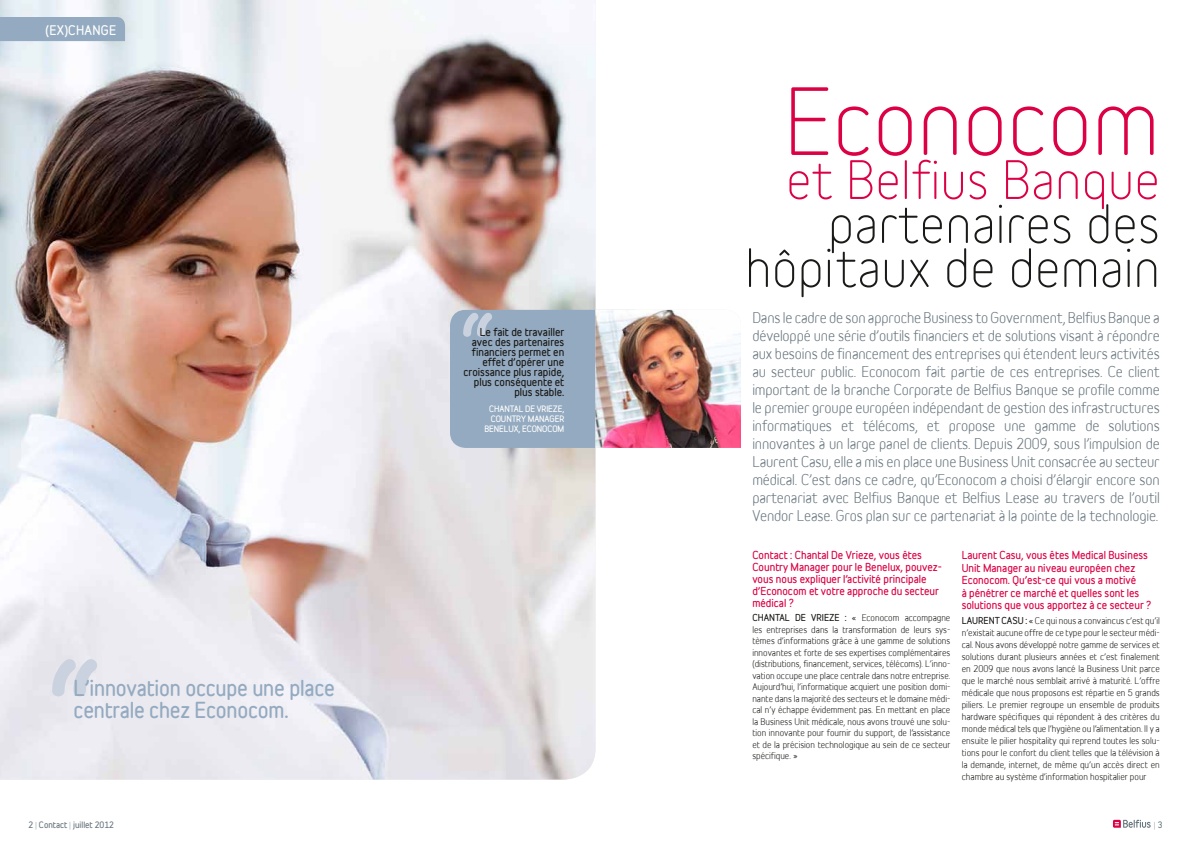
<style>
.page{position:relative;width:1191px;height:842px;background:#fff}
.page>*{position:absolute;margin:0;border:0;box-sizing:border-box;transform-origin:0 0}
.t1{font:300 89px "Belfius Normal";color:#dc0045}
.t2{font:300 51px/44px "Belfius Normal";letter-spacing:.01em;color:#1a1a18;text-align:right}
.t3{font:300 51px "Belfius Normal";letter-spacing:.01em;color:#dc0045}
.t4{font:700 20px/22px "Belfius Alternative";letter-spacing:-.01em;color:#94aac0}
.t5{font:14px/18px "Belfius Normal";letter-spacing:-.01em;color:#67757d;text-align:justify}
.t6{font:700 12px "Belfius Alternative";color:#fff}
.t7{font:700 10px/12px "Belfius Alternative";color:#dc0045}
.t8{font:700 10px/10px "Belfius Alternative";color:#1a1a18;text-align:right}
.t9{font:8.7px/12px "Belfius Alternative";color:#1a1a18;text-align:justify}
.t10{font:700 8.7px "Belfius Alternative";color:#1a1a18}
.t11{font:700 8px "Belfius Alternative";letter-spacing:-.01em;color:#fff}
.t12{font:700 8px "Belfius Alternative";color:#67757d}
.t13{font:300 8px "Belfius Alternative";color:#67757d}
.s1{font-weight:700}
.s2{font-weight:300}
</style>
<div class="page">
<img style="left:0;top:0;width:595px;height:780px">
<svg style="left:1113px;top:820px;width:37px;height:8px"></svg>
<div style="left:0;top:17px;width:125px;height:24px;background:#94aac0"></div>
<img style="left:450px;top:310px;width:291px;height:138px">
<svg style="left:52px;top:659px;width:45px;height:37px;background:#d7dbe5"></svg>
<h3 class="t6" style="left:45px;top:21px;width:32px">(Ex)change</h3>
<h3 class="t4" style="left:74px;top:677px;width:263px">L’innovation occupe une place centrale chez Econocom.</h3>
<p class="t8" style="left:463px;top:327px;width:102px">Le fait de travailler avec des partenaires financiers permet en effet d’opérer une croissance plus rapide, plus conséquente et plus stable.</p>
<p class="t11" style="left:489px;top:403px;width:11px">Chan</p>
<p class="t11" style="left:510px;top:403px;width:33px">tal De Vrieze</p>
<p class="t11" style="left:562px;top:403px;width:3px">,</p>
<p class="t11" style="left:491px;top:413px;width:11px">Coun</p>
<p class="t11" style="left:512px;top:413px;width:29px">try Manager</p>
<p class="t11" style="left:484px;top:423px;width:11px">Benelux</p>
<p class="t11" style="left:518px;top:423px;width:15px">, Econocom</p>
<h1 class="t1" style="left:784px;top:51px;width:377px">Econocom</h1>
<h2 class="t3" style="left:786px;top:139px;width:375px">et Belfius Banque</h2>
<h2 class="t2" style="left:745px;top:197px;width:416px">partenaires des hôpitaux de demain</h2>
<p class="t5" style="left:752px;top:307px;width:409px">Dans le cadre de son approche Business to Government, Belfius Banque a développé une série d’outils financiers et de solutions visant à répondre aux besoins de financement des entreprises qui étendent leurs activités au secteur public. Econocom fait partie de ces entreprises. Ce client important de la branche Corporate de Belfius Banque se profile comme le premier groupe européen indépendant de gestion des infrastructures informatiques et télécoms, et propose une gamme de solutions innovantes à un large panel de clients. Depuis 2009, sous l’impulsion de Laurent Casu, elle a mis en place une Business Unit consacrée au secteur médical. C’est dans ce cadre, qu’Econocom a choisi d’élargir encore son partenariat avec Belfius Banque et Belfius Lease au travers de l’outil Vendor Lease. Gros plan sur ce partenariat à la pointe de la technologie.</p>
<p class="t7" style="left:752px;top:549px;width:191px">Contact : Chantal De Vrieze, vous êtes Country Manager pour le Benelux, pouvez&shy;vous nous expliquer l’activité principale d’Econocom et votre approche du secteur médical ?</p>
<p class="t10" style="left:752px;top:611px;width:12px">Chan</p>
<p class="t10" style="left:775px;top:611px;width:42px">tal De Vrieze</p>
<p class="t9" style="left:752px;top:611px;width:200px;line-height:11.5px;text-indent:92px"><span class="s1">:</span> « Econocom accompagne les entreprises dans la transformation de leurs sys&shy;tèmes d’informations grâce à une gamme de solutions innovantes et forte de ses expertises complémentaires (distributions, financement, services, télécoms). L’inno&shy;vation occupe une place centrale dans notre entreprise.<br>Aujourd’hui, l’informatique acquiert une position domi&shy;nante dans la majorité des secteurs et le domaine médi&shy;cal n’y échappe évidemment pas. En mettant en place la Business Unit médicale, nous avons trouvé une solu&shy;tion innovante pour fournir du support, de l’assistance et de la précision technologique au sein de ce secteur spécifique. »</p>
<p class="t7" style="left:961px;top:548px;width:191px;line-height:12.5px">Laurent Casu, vous êtes Medical Business Unit Manager au niveau européen chez Econocom. Qu’est-ce qui vous a motivé<br>à pénétrer ce marché et quelles sont les solutions que vous apportez à ce secteur ?</p>
<p class="t10" style="left:961px;top:614px;width:12px">Lauren</p>
<p class="t10" style="left:994px;top:614px;width:18px">t Casu</p>
<p class="t9" style="left:961px;top:614px;width:200px;text-indent:64px"><span class="s1">:</span> « Ce qui nous a convaincus c’est qu’il n’existait aucune offre de ce type pour le secteur médi&shy;cal. Nous avons développé notre gamme de services et solutions durant plusieurs années et c’est finalement en 2009 que nous avons lancé la Business Unit parce que le marché nous semblait arrivé à maturité. L’offre médicale que nous proposons est répartie en 5 grands piliers. Le premier regroupe un ensemble de produits hardware spécifiques qui répondent à des critères du monde médical tels que l’hygiène ou l’alimentation. Il y a ensuite le pilier hospitality qui reprend toutes les solu&shy;tions pour le confort du client telles que la télévision à la demande, internet, de même qu’un accès direct en chambre au système d’information hospitalier pour</p>
<p class="t12" style="left:28px;top:818px;width:87px">2 <span class="s2">|</span> Contact <span class="s2">|</span> juillet 2012</p>
<p class="t13" style="left:1154px;top:818px;width:10px">| <span class="s1">3</span></p>
</div>
